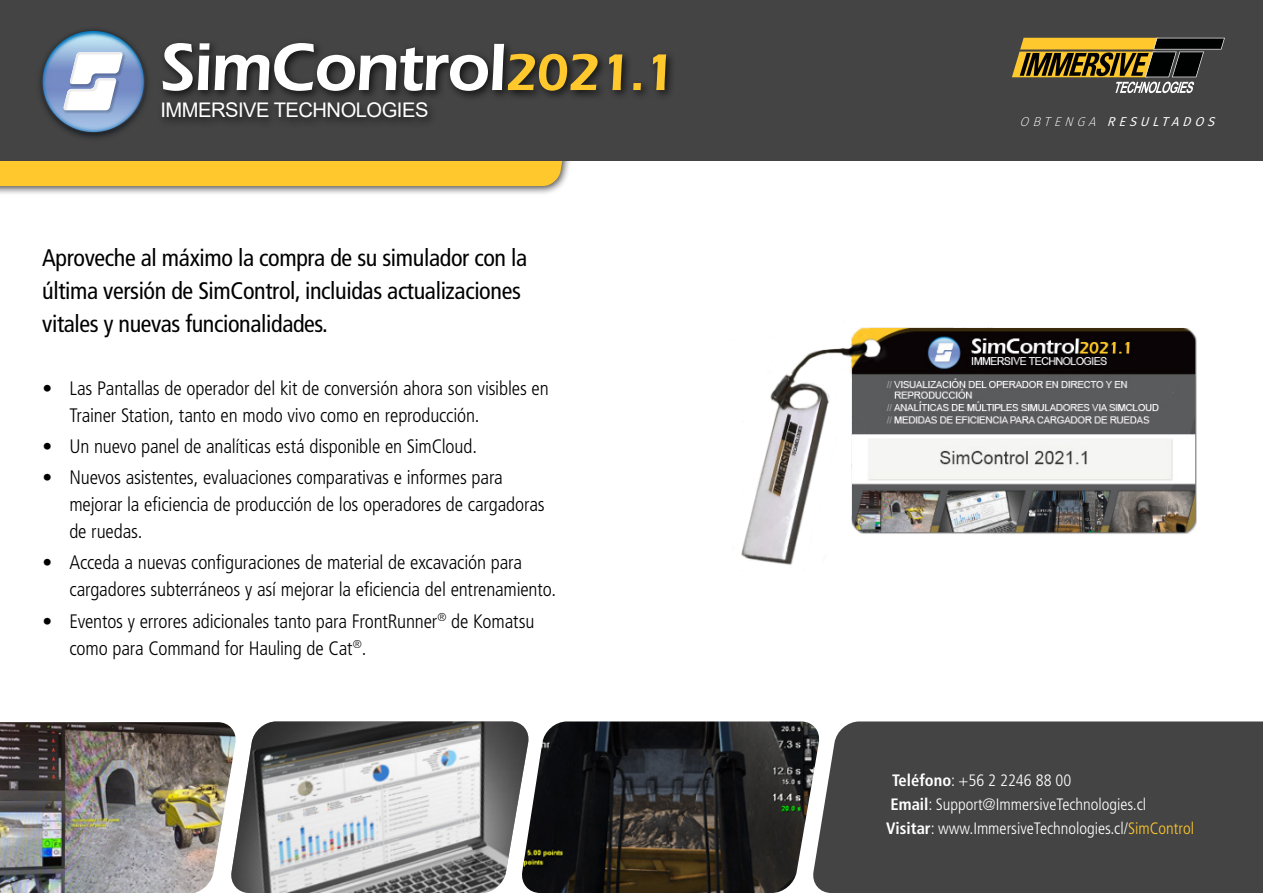
<style>
.page{position:relative;width:1263px;height:893px;background:#fff}
.page>*{position:absolute;margin:0;border:0;box-sizing:border-box;transform-origin:0 0}
.t1{font:600 69.3px "Eras ITC";letter-spacing:-.025em;color:#fff}
.t2{font:condensed 24px/33px "Frutiger LT Std";letter-spacing:-.015em;color:#000}
.t3{font:20.1px "Arial";letter-spacing:-.025em;color:#fff}
.t4{font:300 condensed 19.5px/27px "Frutiger LT Std";letter-spacing:-.01em;color:#000}
.t5{font:300 condensed 16.5px/24px "Frutiger LT Std";color:#fff}
.t6{font:italic 12.9px "Fira Sans";color:#fff}
.s1{font-size:53.55px;color:#ffc82c}
.s2{font-weight:200}
.s3{font-weight:700}
.s4{color:#ffc82c}
</style>
<div class="page">
<div style="left:0;top:0;width:599px;height:196px;background:#000;opacity:.75"></div>
<div style="left:0;top:161px;width:595px;height:25px;background:#ffc82c"></div>
<div style="left:0;top:0;width:1263px;height:161px;background:#444"></div>
<div style="left:157px;top:38px;width:520px;height:91px;background:#000;opacity:.75"></div>
<img style="left:40px;top:29px;width:108px;height:109px">
<img style="left:63px;top:110px;width:57px;height:4px">
<img style="left:69px;top:51px;width:57px;height:37px">
<svg style="left:63px;top:52px;width:60px;height:58px"></svg>
<img style="left:741px;top:327px;width:456px;height:238px">
<img style="left:0;top:722px;width:225px;height:171px">
<img style="left:230px;top:721px;width:290px;height:172px">
<img style="left:520px;top:721px;width:288px;height:172px">
<div style="left:808px;top:721px;width:455px;height:172px;background:#444"></div>
<svg style="left:1012px;top:38px;width:213px;height:55px"></svg>
<h1 class="t1" style="left:160px;top:28px;width:517px">SimControl<span class="s1">2021.1</span></h1>
<p class="t3" style="left:160px;top:97px;width:269px">IMMERSIVE TECHNOLOGIES</p>
<p class="t2" style="left:42px;top:241px;width:486px">Aproveche al máximo la compra de su simulador con la última versión de SimControl, incluidas actualizaciones vitales y nuevas funcionalidades.</p>
<p class="t4" style="left:69px;top:375px;width:481px;text-indent:-27px">• Las Pantallas de operador del kit de conversión ahora son visibles en<br>Trainer Station, tanto en modo vivo como en reproducción.</p>
<p class="t4" style="left:42px;top:433px;width:436px">• Un nuevo panel de analíticas está disponible en SimCloud.</p>
<p class="t4" style="left:69px;top:464px;width:477px;text-indent:-27px">• Nuevos asistentes, evaluaciones comparativas e informes para mejorar la eficiencia de producción de los operadores de cargadoras de ruedas.</p>
<p class="t4" style="left:69px;top:549px;width:488px;text-indent:-27px">• Acceda a nuevas configuraciones de material de excavación para cargadores subterráneos y así mejorar la eficiencia del entrenamiento.</p>
<p class="t4" style="left:69px;top:608px;width:467px;text-indent:-27px">• Eventos y errores adicionales tanto para FrontRunner<sup>®</sup> de Komatsu como para Command for Hauling de Cat<sup>®</sup>.</p>
<p class="t6" style="left:1020px;top:111px;width:201px"><span class="s2">OBTENGA</span> RESULTADOS</p>
<p class="t5" style="left:886px;top:768px;width:310px;text-indent:6px"><span class="s3">Teléfono</span>: +56 2 2246 88 00<br><span class="s3">Email</span>: Support@ImmersiveTechnologies.cl<br><span class="s3">Visitar</span>: www.ImmersiveTechnologies.cl/<span class="s4">SimControl</span></p>
</div>
